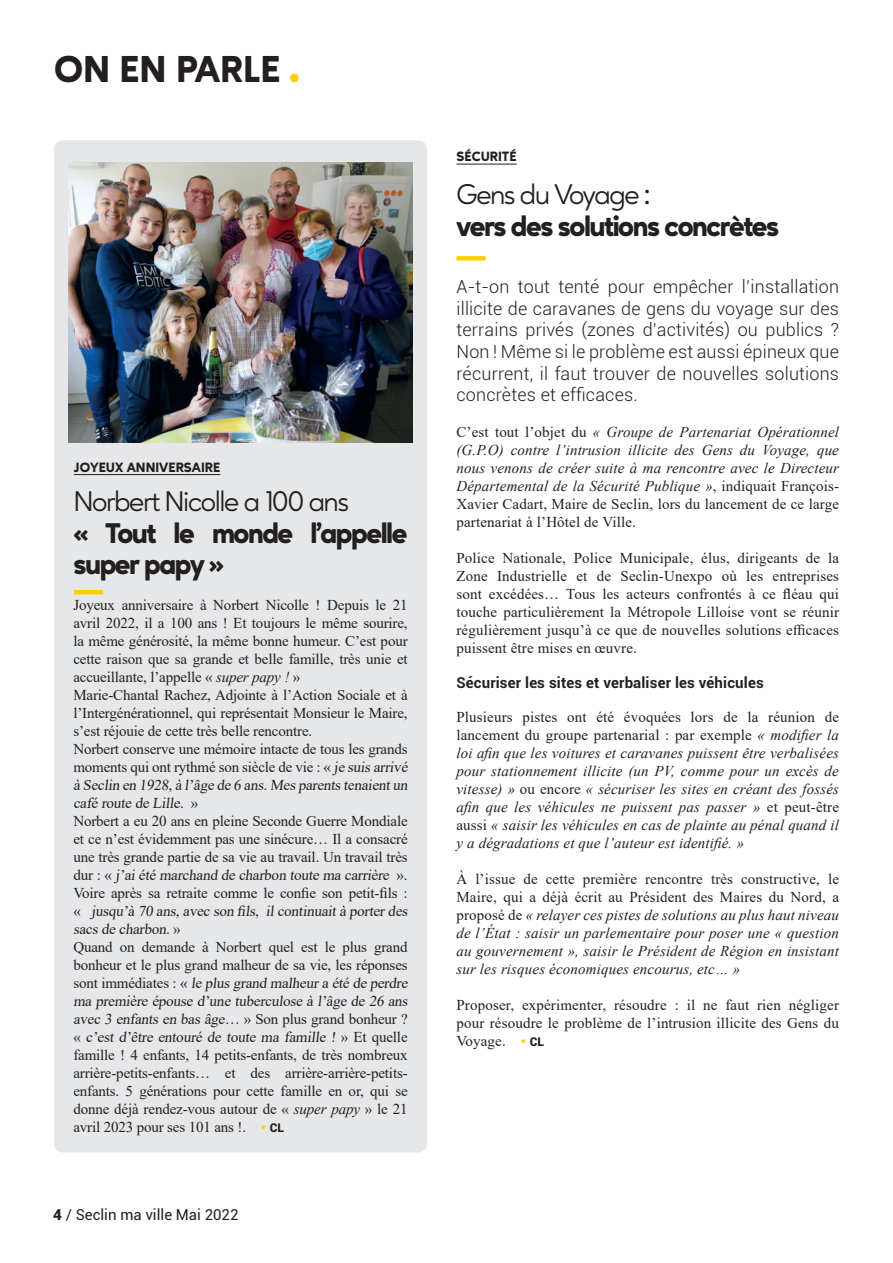
<style>
.page{position:relative;width:893px;height:1263px;background:#fff}
.page>*{position:absolute;margin:0;border:0;box-sizing:border-box;transform-origin:0 0}
.t1{font:800 37.5px "Ageo";color:#231f20}
.t2{font:800 28.5px/31.5px "Ageo";letter-spacing:-.05em;color:#231f20}
.t3{font:28.5px "Ageo";letter-spacing:-.05em;color:#231f20}
.t4{font:300 18px/21.6px "Roboto";letter-spacing:.01em;color:#231f20;text-align:justify}
.t5{font:15px/18px "Times New Roman";letter-spacing:-.01em;color:#231f20;text-align:justify}
.t6{font:italic 15px/18px "Times New Roman";letter-spacing:.01em;color:#231f20;text-align:justify}
.t7{font:700 15px "Roboto";letter-spacing:.01em;color:#231f20}
.t8{font:15px "Roboto";color:#231f20}
.t9{font:800 13.5px "Ageo";color:#231f20}
.s1{font-style:italic}
.s2{color:#fece08}
.s3{font-family:"Roboto";font-weight:900;font-size:12px}
.s4{font-weight:900}
.s5{font-style:normal}
</style>
<div class="page">
<hr style="left:456px;top:164px;width:61px;height:1px;background:#231f20">
<div style="left:54px;top:140px;width:373px;height:1012px;background:#e6e7e9;border-radius:9px"></div>
<div style="left:456px;top:256px;width:30px;height:5px;background:#fece08"></div>
<hr style="left:74px;top:474px;width:146px;height:1px;background:#231f20">
<hr style="left:74px;top:590px;width:29px;height:4px;background:#fece08">
<img style="left:69px;top:163px;width:343px;height:279px">
<div style="left:290px;top:74px;width:9px;height:8px;background:#fece08;border-radius:50%"></div>
<p class="t1" style="left:54px;top:47px;width:228px">ON EN PARLE</p>
<p class="t9" style="left:74px;top:459px;width:148px">JOYEUX ANNIVERSAIRE</p>
<p class="t3" style="left:73px;top:484px;width:277px">Norbert Nicolle a 100 ans</p>
<p class="t2" style="left:73px;top:517px;width:336px">« Tout le monde l’appelle super papy »</p>
<p class="t5" style="left:73px;top:596px;width:336px">Joyeux anniversaire à Norbert Nicolle ! Depuis le 21 avril 2022, il a 100 ans ! Et toujours le même sourire, la même générosité, la même bonne humeur. C’est pour cette raison que sa grande et belle famille, très unie et accueillante, l’appelle « <span class="s1">super papy !</span> »</p>
<p class="t5" style="left:73px;top:686px;width:336px">Marie-Chantal Rachez, Adjointe à l’Action Sociale et à l’Intergénérationnel, qui représentait Monsieur le Maire, s’est réjouie de cette très belle rencontre.</p>
<p class="t5" style="left:73px;top:740px;width:338px;text-align:left">Norbert conserve une mémoire intacte de tous les grands moments qui ont rythmé son siècle de vie : « je suis arrivé à Seclin en 1928,à l’âge de 6 ans.Mes p arents tenaientun café route de Lille. »</p>
<p class="t5" style="left:73px;top:812px;width:338px;text-align:left">Norbert a eu 20 ans en pleine Seconde Guerre Mondiale et ce n’est évidemment pas une sinécure… Il a consacré une très grande partie de sa vie au travail. Un travail très du r : « j ’ai été marchand de charbon toute ma carrière » .<br>Voire après sa retraite comme le confie son petit-fils : « jusqu’à 70 ans, avec son fils, il continuait à porter des sacs de charbon. »</p>
<p class="t5" style="left:73px;top:938px;width:338px;text-align:left">Quand on demande à Norbert quel est le plus grand bonheur et le plus grand malheur de sa vie, les réponses s o n t i m m é d i a t e s : « le plus grand malheur a été de p erdre ma première ép ouse d’une tuberculose à l’âge de 26 ans avec 3 enfants en bas âge… » Son plus grand bonheur ? « c’est d’être entouré de toute ma famille ! » E t qu e l l e famille ! 4 enfants, 14 petits-enfants, de très nombreux arrière-petits-enfants… et des arrière-arrière-petits&shy;enfants. 5 générations pour cette famille en or, qui se donne déjà rendez-vous autour de « <span class="s1">super papy</span> » le 21 avril 2023 pour ses 101 ans !. <span class="s2">•</span> <span class="s3">CL</span></p>
<p class="t8" style="left:53px;top:1204px;width:187px"><span class="s4">4</span> / Seclin ma ville Mai 2022</p>
<p class="t9" style="left:456px;top:149px;width:62px">SÉCURITÉ</p>
<p class="t3" style="left:456px;top:177px;width:196px">Gens du Voyage :</p>
<p class="t2" style="left:456px;top:210px;width:324px">vers des solutions concrètes</p>
<p class="t4" style="left:456px;top:275px;width:384px">A-t-on tout tenté pour empêcher l’installation illicite de caravanes de gens du voyage sur des terrains privés (zones d’activités) ou publics ?<br>Non ! Même si le problème est aussi épineux que récurrent, il faut trouver de nouvelles solutions concrètes et efficaces.</p>
<p class="t6" style="left:456px;top:423px;width:384px"><span class="s5">C’est tout l’objet du</span> « Groupe de Partenariat Opérationnel (G.P.O) contre l’intrusion illicite des Gens du Voyage, que nous venons de créer suite à ma rencontre avec le Directeur Départemental de la Sécurité Publique »<span class="s5">, indiquait François-Xavier Cadart, Maire de Seclin, lors du lancement de ce large partenariat à l’Hôtel de Ville.</span></p>
<p class="t5" style="left:456px;top:549px;width:384px">Police Nationale, Police Municipale, élus, dirigeants de la Zone Industrielle et de Seclin-Unexpo où les entreprises sont excédées… Tous les acteurs confrontés à ce fléau qui touche particulièrement la Métropole Lilloise vont se réunir régulièrement jusqu’à ce que de nouvelles solutions efficaces puissent être mises en œuvre.</p>
<p class="t7" style="left:456px;top:672px;width:309px">Sécuriser les sites et verbaliser les véhicules</p>
<p class="t6" style="left:456px;top:708px;width:384px"><span class="s5">Plusieurs pistes ont été évoquées lors de la réunion de lancement du groupe partenarial : par exemple</span> « modifier la loi afin que les voitures et caravanes puissent être verbalisées pour stationnement illicite (un PV, comme pour un excès de vitesse) » <span class="s5">ou encore</span> « sécuriser les sites en créant des fossés afin que les véhicules ne puissent pas passer » <span class="s5">et peut-être aussi</span> « saisir les véhicules en cas de plainte au pénal quand il y a dégradations et que l’auteur est identifié. »</p>
<p class="t6" style="left:456px;top:870px;width:384px"><span class="s5">À l’issue de cette première rencontre très constructive, le Maire, qui a déjà écrit au Président des Maires du Nord, a proposé de</span> « relayer ces pistes de solutions au plus haut niveau de l’État : saisir un parlementaire pour poser une « question au gouvernement », saisir le Président de Région en insistant sur les risques économiques encourus, etc… »</p>
<p class="t5" style="left:456px;top:996px;width:384px">Proposer, expérimenter, résoudre : il ne faut rien négliger pour résoudre le problème de l’intrusion illicite des Gens du Voyage. <span class="s2">•</span> <span class="s3">CL</span></p>
</div>
